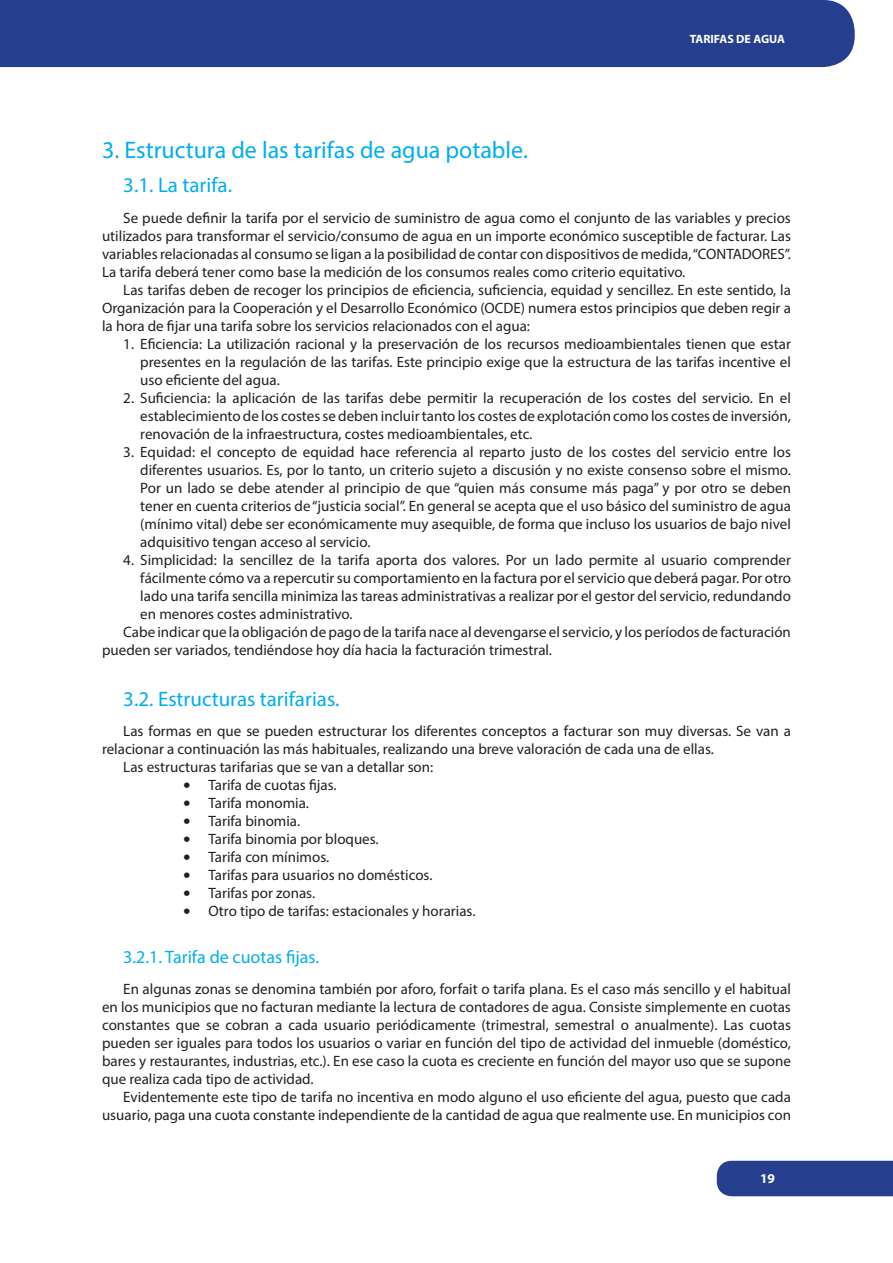
<style>
.page{position:relative;width:893px;height:1263px;background:#fff}
.page>*{position:absolute;margin:0;border:0;box-sizing:border-box;transform-origin:0 0}
.Título_1_GRANDE__NO{font:24px "Myriad Pro";color:#00aeef}
.Título_2_MEDIANO{font:21px "Myriad Pro";color:#00aeef}
.Título_2_MEDIANO__NO{font:21px "Myriad Pro";color:#00aeef}
.Título_3_PEQUEÑO{font:18px "Myriad Pro";color:#00aeef}
.Párrafo{font:15px/18px "Myriad Pro";color:#231f20;text-align:justify}
.t1{font:700 13.5px "Myriad Pro";color:#fff}
.t2{font:700 12px "Myriad Pro";color:#fff}
.s1{font-family:"Verdana"}
</style>
<div class="page">
<div style="left:717px;top:1161px;width:176px;height:35px;background:#253f8e"></div>
<div style="left:1px;top:0;width:854px;height:67px;background:#253f8e"></div>
<p class="t2" style="left:690px;top:31px;width:97px">TARIFAS DE AGUA</p>
<p class="Título_1_GRANDE__NO" style="left:102px;top:135px;width:427px">3. Estructura de las tarifas de agua potable.</p>
<p class="Título_2_MEDIANO__NO" style="left:123px;top:172px;width:110px">3.1. La tarifa.</p>
<p class="Párrafo" style="left:102px;top:209px;width:690px;text-indent:21px">Se puede definir la tarifa por el servicio de suministro de agua como el conjunto de las variables y precios utilizados para transformar el servicio/consumo de agua en un importe económico susceptible de facturar. Las variables relacionadas al consumo se ligan a la posibilidad de contar con dispositivos de medida, “CONTADORES”.<br>La tarifa deberá tener como base la medición de los consumos reales como criterio equitativo.</p>
<p class="Párrafo" style="left:102px;top:281px;width:690px;text-indent:21px">Las tarifas deben de recoger los principios de eficiencia, suficiencia, equidad y sencillez. En este sentido, la Organización para la Cooperación y el Desarrollo Económico (OCDE) numera estos principios que deben regir a la hora de fijar una tarifa sobre los servicios relacionados con el agua:</p>
<p class="Párrafo" style="left:140px;top:335px;width:652px;text-indent:-17px">1. Eficiencia: La utilización racional y la preservación de los recursos medioambientales tienen que estar presentes en la regulación de las tarifas. Este principio exige que la estructura de las tarifas incentive el uso eficiente del agua.</p>
<p class="Párrafo" style="left:140px;top:389px;width:652px;text-indent:-17px">2. Suficiencia: la aplicación de las tarifas debe permitir la recuperación de los costes del servicio. En el establecimiento de los costes se deben incluir tanto los costes de explotación como los costes de inversión, renovación de la infraestructura, costes medioambientales, etc.</p>
<p class="Párrafo" style="left:140px;top:443px;width:652px;text-indent:-17px">3. Equidad: el concepto de equidad hace referencia al reparto justo de los costes del servicio entre los diferentes usuarios. Es, por lo tanto, un criterio sujeto a discusión y no existe consenso sobre el mismo.<br>Por un lado se debe atender al principio de que “quien más consume más paga” y por otro se deben tener en cuenta criterios de “justicia social”. En general se acepta que el uso básico del suministro de agua (mínimo vital) debe ser económicamente muy asequible, de forma que incluso los usuarios de bajo nivel adquisitivo tengan acceso al servicio.</p>
<p class="Párrafo" style="left:140px;top:551px;width:652px;text-indent:-17px">4. Simplicidad: la sencillez de la tarifa aporta dos valores. Por un lado permite al usuario comprender fácilmente cómo va a repercutir su comportamiento en la factura por el servicio que deberá pagar. Por otro lado una tarifa sencilla minimiza las tareas administrativas a realizar por el gestor del servicio, redundando en menores costes administrativo.</p>
<p class="Párrafo" style="left:102px;top:623px;width:690px;text-indent:21px">Cabe indicar que la obligación de pago de la tarifa nace al devengarse el servicio, y los períodos de facturación pueden ser variados, tendiéndose hoy día hacia la facturación trimestral.</p>
<p class="Título_2_MEDIANO" style="left:123px;top:685px;width:218px">3.2. Estructuras tarifarias.</p>
<p class="Párrafo" style="left:102px;top:722px;width:690px;text-indent:21px">Las formas en que se pueden estructurar los diferentes conceptos a facturar son muy diversas. Se van a relacionar a continuación las más habituales, realizando una breve valoración de cada una de ellas.</p>
<p class="Párrafo" style="left:123px;top:758px;width:311px">Las estructuras tarifarias que se van a detallar son:</p>
<p class="Párrafo" style="left:183px;top:776px;width:155px"><span class="s1">•</span> Tarifa de cuotas fijas.</p>
<p class="Párrafo" style="left:183px;top:794px;width:128px"><span class="s1">•</span> Tarifa monomia.</p>
<p class="Párrafo" style="left:183px;top:812px;width:119px"><span class="s1">•</span> Tarifa binomia.</p>
<p class="Párrafo" style="left:183px;top:830px;width:197px"><span class="s1">•</span> Tarifa binomia por bloques.</p>
<p class="Párrafo" style="left:183px;top:848px;width:148px"><span class="s1">•</span> Tarifa con mínimos.</p>
<p class="Párrafo" style="left:183px;top:866px;width:251px"><span class="s1">•</span> Tarifas para usuarios no domésticos.</p>
<p class="Párrafo" style="left:183px;top:884px;width:134px"><span class="s1">•</span> Tarifas por zonas.</p>
<p class="Párrafo" style="left:183px;top:902px;width:294px"><span class="s1">•</span> Otro tipo de tarifas: estacionales y horarias.</p>
<p class="Título_3_PEQUEÑO" style="left:123px;top:946px;width:197px">3.2.1. Tarifa de cuotas fijas.</p>
<p class="Párrafo" style="left:102px;top:980px;width:690px;text-indent:21px">En algunas zonas se denomina también por aforo, forfait o tarifa plana. Es el caso más sencillo y el habitual en los municipios que no facturan mediante la lectura de contadores de agua. Consiste simplemente en cuotas constantes que se cobran a cada usuario periódicamente (trimestral, semestral o anualmente). Las cuotas pueden ser iguales para todos los usuarios o variar en función del tipo de actividad del inmueble (doméstico, bares y restaurantes, industrias, etc.). En ese caso la cuota es creciente en función del mayor uso que se supone que realiza cada tipo de actividad.</p>
<p class="Párrafo" style="left:102px;top:1088px;width:690px;text-align:right">Evidentemente este tipo de tarifa no incentiva en modo alguno el uso eficiente del agua, puesto que cada usuario, paga una cuota constante independiente de la cantidad de agua que realmente use. En municipios con</p>
<p class="t1" style="left:760px;top:1169px;width:16px">19</p>
</div>
